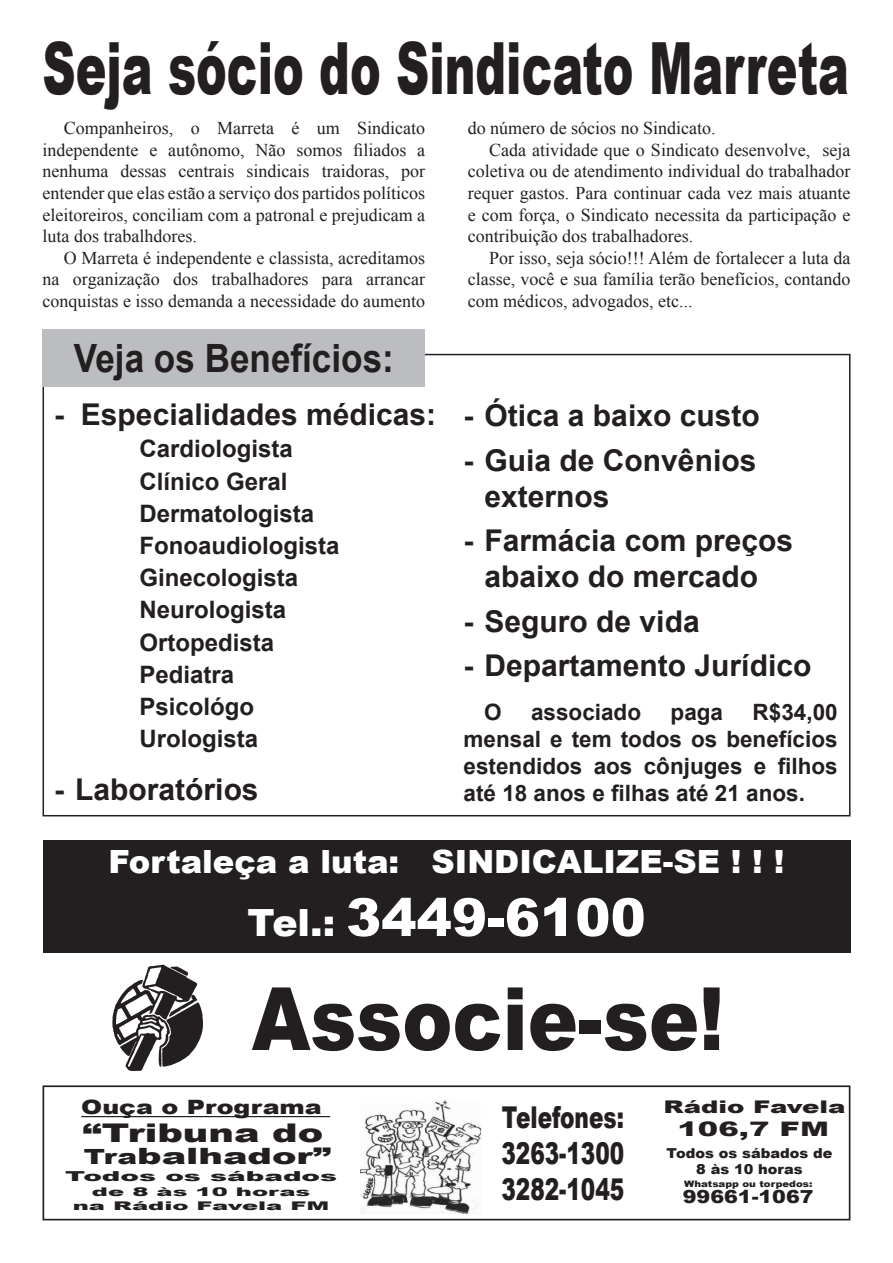
<style>
.page{position:relative;width:893px;height:1263px;background:#fff}
.page>*{position:absolute;margin:0;border:0;box-sizing:border-box;transform-origin:0 0}
.t1{font:900 87.3px "Arial";color:#231f20;scale:.86 1}
.t2{font:900 72px "Arial";color:#231f20;scale:.64 1}
.t3{font:900 52.5px "Arial";color:#fff}
.t4{font:700 39px "Arial";color:#231f20;scale:.9 1}
.t5{font:900 32.1px "Arial";color:#fff}
.t6{font:700 30px/36px "Arial";color:#231f20}
.t7{font:900 30px "Arial";color:#231f20;scale:.72 1}
.t8{font:900 25.8px "Arial";color:#231f20;scale:1.49 1}
.t9{font:700 24px "Arial";color:#231f20}
.t10{font:700 22.5px/27px "Arial";color:#231f20;text-align:justify}
.t11{font:900 22.5px "Arial";color:#231f20;scale:1.64 1}
.t12{font:900 19.95px "Arial";color:#231f20;scale:1.53 1}
.t13{font:900 19.8px "Arial";color:#231f20;scale:1.28 1}
.t14{font:18px/21.6px "Times New Roman";color:#231f20;text-align:justify}
.t15{font:900 18px "Arial";color:#231f20;scale:1.15 1}
.t16{font:900 17.4px "Arial";color:#231f20;scale:1.49 1}
.t17{font:900 13.65px/16.5px "Arial";color:#231f20;text-align:center;scale:1.06 1}
.t18{font:900 13.65px "Arial";color:#231f20;scale:2.03 1}
.t19{font:900 12px/14.2px "Arial";color:#231f20;text-align:center;scale:2.03 1}
.t20{font:900 8.85px "Arial";color:#231f20;scale:1.15 1}
.s1{font-size:37.5px}
.s2{font-size:20.85px}
</style>
<div class="page">
<img style="left:360px;top:1100px;width:122px;height:114px">
<hr style="left:81px;top:1116px;width:249px;height:1px;background:#231f20">
<div style="left:43px;top:1085px;width:807px;height:135px;border:2px solid #231f20"></div>
<div style="left:43px;top:840px;width:807px;height:112px;background:#231f20"></div>
<div style="left:43px;top:329px;width:382px;height:57px;background:#bcbdc0"></div>
<img style="left:113px;top:964px;width:89px;height:107px">
<h2 class="t2" style="left:42px;top:16px;width:1262px">Seja sócio do Sindicato Marreta</h2>
<p class="t14" style="left:43px;top:117px;width:384px;text-indent:21px">Companheiros, o Marreta é um Sindicato independente e autônomo, Não somos filiados a nenhuma dessas centrais sindicais traidoras, por entender que elas estão a serviço dos partidos políticos eleitoreiros, conciliam com a patronal e prejudicam a luta dos trabalhdores.</p>
<p class="t14" style="left:43px;top:247px;width:384px;text-indent:21px">O Marreta é independente e classista, acreditamos na organização dos trabalhadores para arrancar conquistas e isso demanda a necessidade do aumento</p>
<p class="t4" style="left:74px;top:332px;width:357px">Veja os Benefícios:</p>
<p class="t6" style="left:54px;top:397px;width:383px">- Especialidades médicas:</p>
<p class="t9" style="left:139px;top:433px;width:155px">Cardiologista</p>
<p class="t9" style="left:139px;top:465px;width:150px">Clínico Geral</p>
<p class="t9" style="left:139px;top:497px;width:176px">Dermatologista</p>
<p class="t9" style="left:139px;top:529px;width:202px">Fonoaudiologista</p>
<p class="t9" style="left:139px;top:562px;width:160px">Ginecologista</p>
<p class="t9" style="left:139px;top:594px;width:148px">Neurologista</p>
<p class="t9" style="left:139px;top:626px;width:136px">Ortopedista</p>
<p class="t9" style="left:139px;top:658px;width:96px">Pediatra</p>
<p class="t9" style="left:139px;top:691px;width:116px">Psicológo</p>
<p class="t9" style="left:139px;top:723px;width:120px">Urologista</p>
<p class="t6" style="left:54px;top:773px;width:206px">- Laboratórios</p>
<p class="t14" style="left:468px;top:117px;width:249px">do número de sócios no Sindicato.</p>
<p class="t14" style="left:468px;top:139px;width:384px;text-indent:21px">Cada atividade que o Sindicato desenvolve, seja coletiva ou de atendimento individual do trabalhador requer gastos. Para continuar cada vez mais atuante e com força, o Sindicato necessita da participação e contribuição dos trabalhadores.</p>
<p class="t14" style="left:468px;top:247px;width:384px;text-indent:21px">Por isso, seja sócio!!! Além de fortalecer a luta da classe, você e sua família terão benefícios, contando com médicos, advogados, etc...</p>
<p class="t6" style="left:464px;top:399px;width:298px">- Ótica a baixo custo</p>
<p class="t6" style="left:485px;top:443px;width:273px;text-indent:-21px">- Guia de Convênios externos</p>
<p class="t6" style="left:464px;top:524px;width:331px;text-align:center">- Farmácia com preços abaixo do mercado</p>
<p class="t6" style="left:464px;top:604px;width:238px">- Seguro de vida</p>
<p class="t6" style="left:464px;top:649px;width:349px">- Departamento Jurídico</p>
<p class="t10" style="left:484px;top:699px;width:19px">O</p>
<p class="t10" style="left:531px;top:699px;width:112px">associado</p>
<p class="t10" style="left:671px;top:699px;width:54px">paga</p>
<p class="t10" style="left:464px;top:699px;width:376px;text-indent:289px">R$34,00 mensal e tem todos os benefícios estendidos aos cônjuges e filhos até 18 anos e filhas até 21 anos.</p>
<p class="t5" style="left:109px;top:838px;width:677px">Fortaleça a luta: SINDICALIZE-SE ! ! !</p>
<p class="t3" style="left:247px;top:879px;width:400px"><span class="s1">Tel.:</span> 3449-6100</p>
<p class="t1" style="left:252px;top:955px;width:551px">Associe-se!</p>
<p class="t13" style="left:81px;top:1093px;width:189px">Ouça o Programa</p>
<p class="t8" style="left:83px;top:1114px;width:163px">“Tribuna do</p>
<p class="t11" style="left:84px;top:1140px;width:152px"><span class="s2">Tra</span>balhador”</p>
<p class="t17" style="left:667px;top:1144px;width:158px">Todos os sábados de<br>8 às 10 horas</p>
<p class="t20" style="left:684px;top:1178px;width:113px">Whatsapp ou torpedos:</p>
<p class="t15" style="left:683px;top:1184px;width:115px">99661-1067</p>
<p class="t16" style="left:664px;top:1094px;width:124px">Rádio Favela</p>
<p class="t7" style="left:502px;top:1096px;width:171px">Telefones:</p>
<p class="t7" style="left:501px;top:1132px;width:172px">3263-1300</p>
<p class="t7" style="left:501px;top:1168px;width:172px">3282-1045</p>
<p class="t12" style="left:677px;top:1114px;width:101px">106,7 FM</p>
<p class="t18" style="left:65px;top:1166px;width:135px">Todos os sábados</p>
<p class="t19" style="left:73px;top:1184px;width:128px">de 8 às 10 horas<br>na Rádio Favela FM</p>
</div>
